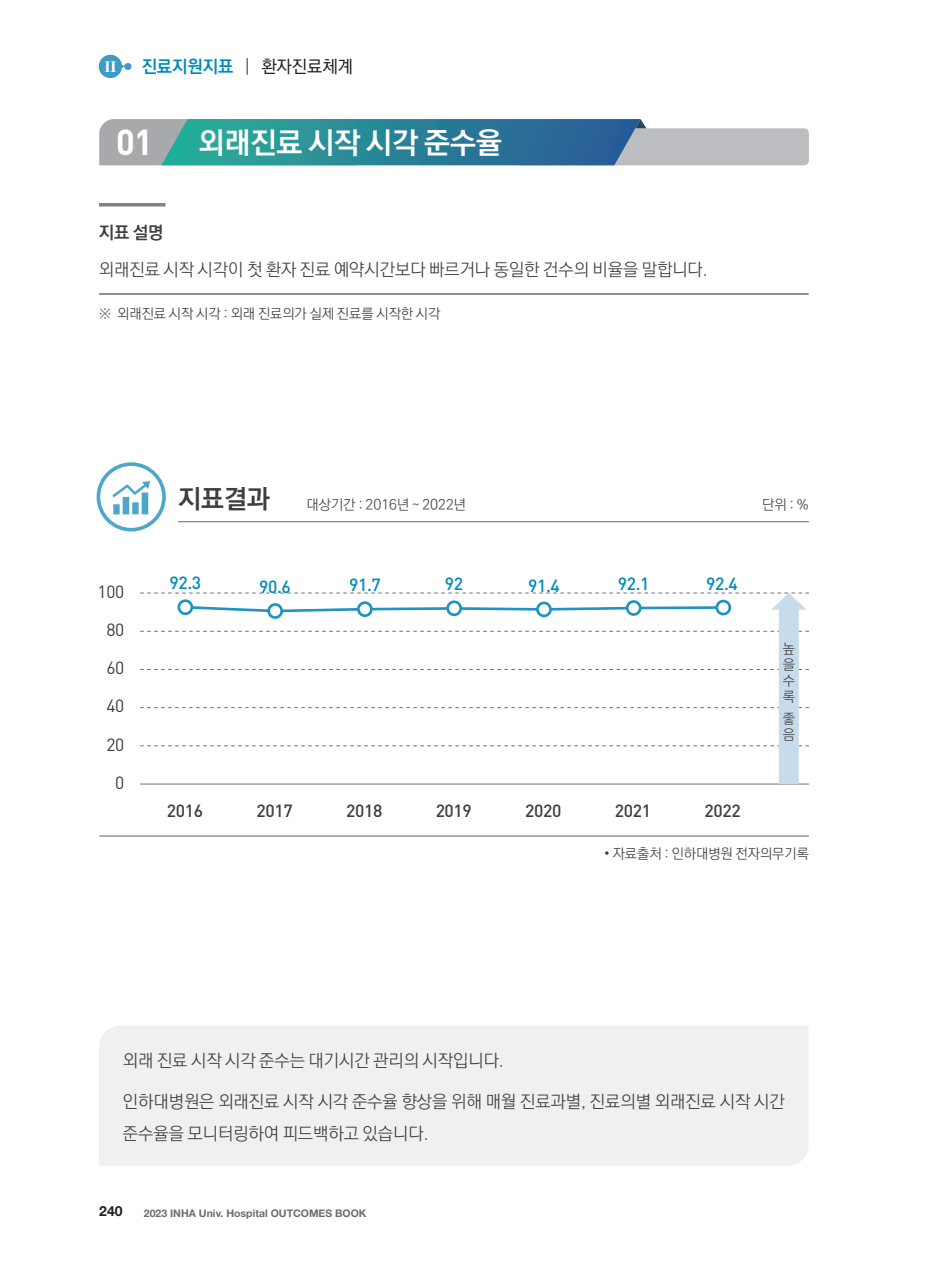
<style>
.page{position:relative;width:933px;height:1265px;background:#fff}
.page>*{position:absolute;margin:0;border:0;box-sizing:border-box;transform-origin:0 0}
.t1{font:700 35.7px "DIN Pro";color:#fff}
.t2{font:700 29.75px "Ko Pub World Dotum";color:#fff}
.t3{font:700 26.25px "Ko Pub World Dotum";color:#3e3e3f}
.t4{font:300 17.5px/31.5px "Ko Pub World Dotum";color:#3e3e3f}
.t5{font:500 17.5px "DIN Pro";letter-spacing:-.02em;color:#3e3e3f}
.t6{font:500 17.5px "DIN Pro";letter-spacing:-.02em;color:#008abb}
.t7{font:700 17.5px "Ko Pub World Dotum";color:#008abb}
.t8{font:17.5px/38.3px "DIN Pro";letter-spacing:-.02em;color:#3e3e3f;text-align:right}
.t9{font:700 17.5px "Ko Pub World Dotum";color:#3e3e3f}
.t10{font:700 15.75px "Times New Roman";color:#fff}
.t11{font:300 14px/16.3px "Ko Pub World Dotum";color:#3e3e3f;text-align:justify}
.t12{font:700 14px "Helvetica Neue";color:#231f20}
.t13{font:700 10.5px "Helvetica Neue";color:#6c6d70}
.s1{font-weight:300;color:#3e3e3f}
.s2{font-weight:500;color:#231f20}
</style>
<div class="page">
<svg style="left:99px;top:203px;width:66px;height:4px"></svg>
<div style="left:99px;top:1026px;width:709px;height:140px;background:#f0f0f0"></div>
<hr style="left:99px;top:293px;width:709px;height:2px;background:#808285">
<svg style="left:99px;top:119px;width:710px;height:46px;background:#5f99a7"></svg>
<svg style="left:99px;top:55px;width:32px;height:23px"></svg>
<hr style="left:178px;top:521px;width:631px;height:1px;background:#808285">
<div style="left:97px;top:462px;width:69px;height:70px;border:4px solid #0082b5;border-radius:50%"></div>
<svg style="left:112px;top:481px;width:38px;height:33px"></svg>
<hr style="left:99px;top:835px;width:710px;height:2px;background:#808285">
<hr style="left:140px;top:784px;width:669px;height:1px;background:#6c6d70">
<svg style="left:140px;top:593px;width:669px;height:191px"></svg>
<div style="left:447px;top:602px;width:13px;height:13px;background:#fff;border-radius:50%"></div>
<div style="left:446px;top:600px;width:16px;height:16px;border:3px solid #2093c0;border-radius:50%"></div>
<div style="left:627px;top:601px;width:13px;height:14px;background:#fff;border-radius:50%"></div>
<div style="left:626px;top:600px;width:15px;height:16px;border:3px solid #2093c0;border-radius:50%"></div>
<div style="left:716px;top:601px;width:14px;height:13px;background:#fff;border-radius:50%"></div>
<div style="left:715px;top:600px;width:16px;height:15px;border:3px solid #2093c0;border-radius:50%"></div>
<div style="left:537px;top:603px;width:13px;height:13px;background:#fff;border-radius:50%"></div>
<div style="left:536px;top:602px;width:16px;height:15px;border:3px solid #2093c0;border-radius:50%"></div>
<p class="t10" style="left:104px;top:55px;width:14px">Ⅱ</p>
<p class="t7" style="left:142px;top:54px;width:213px">진료지원지표 <span class="s1">|</span> <span class="s2">환자진료체계</span></p>
<h1 class="t1" style="left:116px;top:118px;width:38px">01</h1>
<h2 class="t2" style="left:198px;top:121px;width:305px">외래진료 시작 시각 준수율</h2>
<p class="t9" style="left:99px;top:220px;width:66px">지표 설명</p>
<p class="t4" style="left:99px;top:254px;width:610px">외래진료 시작 시각이 첫 환자 진료 예약시간보다 빠르거나 동일한 건수의 비율을 말합니다.</p>
<p class="t11" style="left:99px;top:306px;width:343px">※ 외래진료 시작 시각 : 외래 진료의가 실제 진료를 시작한 시각</p>
<p class="t8" style="left:98px;top:571px;width:28px">100<br>80<br>60<br>40<br>20<br>0</p>
<h3 class="t3" style="left:178px;top:479px;width:93px">지표결과</h3>
<p class="t11" style="left:307px;top:497px;width:161px">대상기간 : 2016년 ~ 2022년</p>
<p class="t11" style="left:762px;top:497px;width:48px">단위 : %</p>
<p class="t6" style="left:169px;top:571px;width:33px">92.3</p>
<p class="t6" style="left:259px;top:575px;width:33px">90.6</p>
<p class="t6" style="left:349px;top:573px;width:33px">91.7</p>
<p class="t6" style="left:445px;top:572px;width:20px">92</p>
<p class="t6" style="left:528px;top:573px;width:33px">91.4</p>
<p class="t6" style="left:618px;top:572px;width:33px">92.1</p>
<p class="t6" style="left:706px;top:572px;width:33px">92.4</p>
<p class="t5" style="left:167px;top:799px;width:38px">2016</p>
<p class="t5" style="left:256px;top:799px;width:38px">2017</p>
<p class="t5" style="left:346px;top:799px;width:38px">2018</p>
<p class="t5" style="left:435px;top:799px;width:38px">2019</p>
<p class="t5" style="left:525px;top:799px;width:38px">2020</p>
<p class="t5" style="left:615px;top:799px;width:38px">2021</p>
<p class="t5" style="left:704px;top:799px;width:38px">2022</p>
<p class="t11" style="left:782px;top:641px;width:13px">높 을 수 록</p>
<p class="t11" style="left:782px;top:711px;width:13px">좋 음</p>
<p class="t11" style="left:604px;top:846px;width:206px">• 자료출처 : 인하대병원 전자의무기록</p>
<p class="t4" style="left:123px;top:1046px;width:382px">외래 진료 시작 시각 준수는 대기시간 관리의 시작입니다.</p>
<p class="t4" style="left:123px;top:1087px;width:663px">인하대병원은 외래진료 시작 시각 준수율 향상을 위해 매월 진료과별, 진료의별 외래진료 시작 시간 준수율을 모니터링하여 피드백하고 있습니다.</p>
<p class="t12" style="left:99px;top:1203px;width:25px">240</p>
<p class="t13" style="left:144px;top:1207px;width:224px">2023 INHA Univ. Hospital OUTCOMES BOOK</p>
</div>
